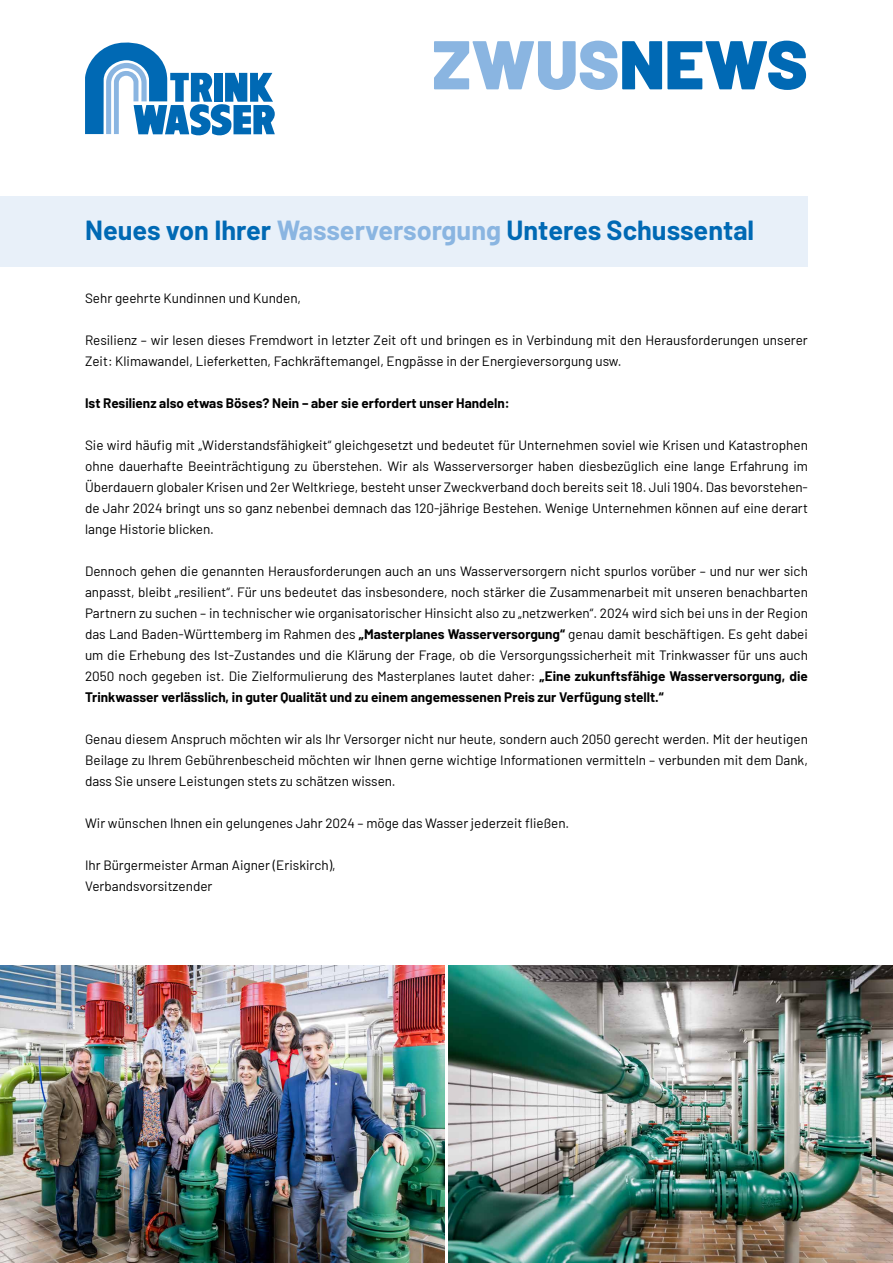
<style>
.page{position:relative;width:893px;height:1263px;background:#fff}
.page>*{position:absolute;margin:0;border:0;box-sizing:border-box;transform-origin:0 0}
.t1{font:900 68.85px "Barlow";color:#8ab5e1}
.t2{font:700 27px "Barlow";color:#0069b4}
.t3{font:13.5px/21px "Barlow";color:#000;text-align:justify}
.t4{font:700 13.5px "Barlow";color:#000}
.s1{color:#0069b4}
.s2{color:#8ab5e1}
.s3{font-weight:700}
</style>
<div class="page">
<svg style="left:85px;top:42px;width:190px;height:94px"></svg>
<img style="left:0;top:965px;width:444px;height:298px">
<img style="left:449px;top:965px;width:444px;height:298px">
<div style="left:0;top:197px;width:808px;height:70px;background:#e8f0f9"></div>
<h1 class="t1" style="left:432px;top:13px;width:377px">ZWUS<span class="s1">NEWS</span></h1>
<h2 class="t2" style="left:85px;top:210px;width:671px">Neues von Ihrer <span class="s2">Wasserversorgung</span> Unteres Schussental</h2>
<p class="t3" style="left:85px;top:286px;width:217px">Sehr geehrte Kundinnen und Kunden,</p>
<p class="t3" style="left:85px;top:328px;width:724px">Resilienz – wir lesen dieses Fremdwort in letzter Zeit oft und bringen es in Verbindung mit den Herausforderungen unserer<br>Zeit: Klimawandel, Lieferketten, Fachkräftemangel, Engpässe in der Energieversorgung usw.</p>
<p class="t4" style="left:85px;top:393px;width:426px">Ist Resilienz also etwas Böses? Nein – aber sie erfordert unser Handeln:</p>
<p class="t3" style="left:85px;top:433px;width:724px">Sie wird häufig mit „Widerstandsfähigkeit“ gleichgesetzt und bedeutet für Unternehmen soviel wie Krisen und Katastrophen ohne dauerhafte Beeinträchtigung zu überstehen. Wir als Wasserversorger haben diesbezüglich eine lange Erfahrung im Überdauern globaler Krisen und 2er Weltkriege, besteht unser Zweckverband doch bereits seit 18. Juli 1904. Das bevorstehen&shy;de Jahr 2024 bringt uns so ganz nebenbei demnach das 120-jährige Bestehen. Wenige Unternehmen können auf eine derart lange Historie blicken.</p>
<p class="t3" style="left:85px;top:559px;width:724px">Dennoch gehen die genannten Herausforderungen auch an uns Wasserversorgern nicht spurlos vorüber – und nur wer sich anpasst, bleibt „resilient“. Für uns bedeutet das insbesondere, noch stärker die Zusammenarbeit mit unseren benachbarten Partnern zu suchen – in technischer wie organisatorischer Hinsicht also zu „netzwerken“. 2024 wird sich bei uns in der Region das Land Baden-Württemberg im Rahmen des <span class="s3">„Masterplanes Wasserversorgung“</span> genau damit beschäftigen. Es geht dabei um die Erhebung des Ist-Zustandes und die Klärung der Frage, ob die Versorgungssicherheit mit Trinkwasser für uns auch 2050 noch gegeben ist. Die Zielformulierung des Masterplanes lautet daher: <span class="s3">„Eine zukunftsfähige Wasserversorgung, die Trinkwasser verlässlich, in guter Qualität und zu einem angemessenen Preis zur Verfügung stellt.“</span></p>
<p class="t3" style="left:85px;top:727px;width:724px">Genau diesem Anspruch möchten wir als Ihr Versorger nicht nur heute, sondern auch 2050 gerecht werden. Mit der heutigen Beilage zu Ihrem Gebührenbescheid möchten wir Ihnen gerne wichtige Informationen vermitteln – verbunden mit dem Dank, dass Sie unsere Leistungen stets zu schätzen wissen.</p>
<p class="t3" style="left:85px;top:811px;width:486px">Wir wünschen Ihnen ein gelungenes Jahr 2024 – möge das Wasser jederzeit fließen.</p>
<p class="t3" style="left:85px;top:853px;width:252px">Ihr Bürgermeister Arman Aigner (Eriskirch),<br>Verbandsvorsitzender</p>
</div>
